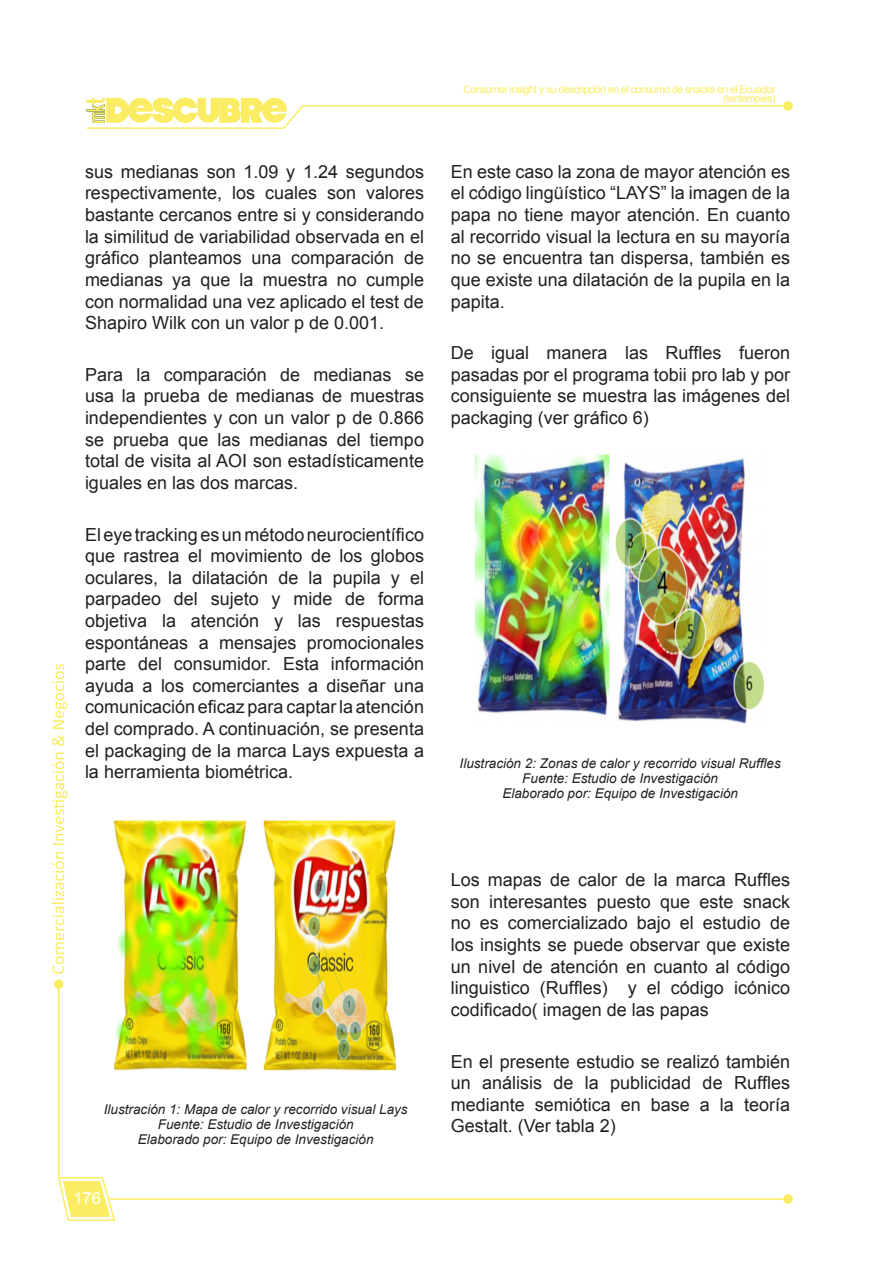
<style>
.page{position:relative;width:893px;height:1263px;background:#fff}
.page>*{position:absolute;margin:0;border:0;box-sizing:border-box;transform-origin:0 0}
.t1{font:18px/21.6px "Arial";color:#231f20;text-align:justify}
.t2{font:16.5px "Arial";color:#fff}
.t3{font:italic 13.5px "Arial";color:#231f20}
.t4{font:10.5px/9px "Arial";letter-spacing:-.05em;color:#faed63;text-align:right}
</style>
<div class="page">
<hr style="left:108px;top:1198px;width:682px;height:2px;background:#faed63">
<hr style="left:58px;top:984px;width:1px;height:195px;background:#faed63">
<svg style="left:52px;top:664px;width:15px;height:310px"></svg>
<svg style="left:57px;top:1176px;width:59px;height:45px"></svg>
<div style="left:783px;top:1194px;width:10px;height:10px;background:#faed63;border-radius:50%"></div>
<div style="left:54px;top:979px;width:10px;height:10px;background:#faed63;border-radius:50%"></div>
<svg style="left:86px;top:98px;width:700px;height:31px"></svg>
<div style="left:783px;top:101px;width:10px;height:10px;background:#faed63;border-radius:50%"></div>
<img style="left:113px;top:820px;width:284px;height:251px">
<img style="left:474px;top:454px;width:291px;height:270px">
<p class="t1" style="left:85px;top:161px;width:340px">sus medianas son 1.09 y 1.24 segundos respectivamente, los cuales son valores bastante cercanos entre si y considerando la similitud de variabilidad observada en el gráfico planteamos una comparación de medianas ya que la muestra no cumple con normalidad una vez aplicado el test de Shapiro Wilk con un valor p de 0.001.</p>
<p class="t1" style="left:85px;top:364px;width:340px">Para la comparación de medianas se usa la prueba de medianas de muestras independientes y con un valor p de 0.866 se prueba que las medianas del tiempo total de visita al AOI son estadísticamente iguales en las dos marcas.</p>
<p class="t1" style="left:85px;top:524px;width:341px">El eye tracking es un método neurocientífico que rastrea el movimiento de los globos oculares, la dilatación de la pupila y el parpadeo del sujeto y mide de forma objetiva la atención y las respuestas espontáneas a mensajes promocionales parte del consumidor. Esta información ayuda a los comerciantes a diseñar una comunicación eficaz para captar la atención del comprado. A continuación, se presenta el packaging de la marca Lays expuesta a la herramienta biométrica.</p>
<p class="t4" style="left:463px;top:85px;width:314px">Consumer insight y su descripción en el consumo de snacks en el Ecuador (tentempiés)</p>
<p class="t1" style="left:451px;top:161px;width:341px">En este caso la zona de mayor atención es el código lingüístico “LAYS” la imagen de la papa no tiene mayor atención. En cuanto al recorrido visual la lectura en su mayoría no se encuentra tan dispersa, también es que existe una dilatación de la pupila en la papita.</p>
<p class="t1" style="left:451px;top:342px;width:341px">De igual manera las Ruffles fueron pasadas por el programa tobii pro lab y por consiguiente se muestra las imágenes del packaging (ver gráfico 6)</p>
<p class="t3" style="left:460px;top:754px;width:323px">Ilustración 2: Zonas de calor y recorrido visual Ruffles</p>
<p class="t3" style="left:522px;top:769px;width:197px">Fuente: Estudio de Investigación</p>
<p class="t3" style="left:502px;top:784px;width:237px">Elaborado por: Equipo de Investigación</p>
<p class="t3" style="left:104px;top:1100px;width:305px">Ilustración 1: Mapa de calor y recorrido visual Lays</p>
<p class="t3" style="left:158px;top:1115px;width:197px">Fuente: Estudio de Investigación</p>
<p class="t3" style="left:138px;top:1130px;width:237px">Elaborado por: Equipo de Investigación</p>
<p class="t2" style="left:73px;top:1187px;width:29px">176</p>
<p class="t1" style="left:451px;top:869px;width:341px">Los mapas de calor de la marca Ruffles son interesantes puesto que este snack no es comercializado bajo el estudio de los insights se puede observar que existe un nivel de atención en cuanto al código linguistico (Ruffles) y el código icónico codificado( imagen de las papas</p>
<p class="t1" style="left:451px;top:1050px;width:341px">En el presente estudio se realizó también un análisis de la publicidad de Ruffles mediante semiótica en base a la teoría Gestalt. (Ver tabla 2)</p>
</div>
